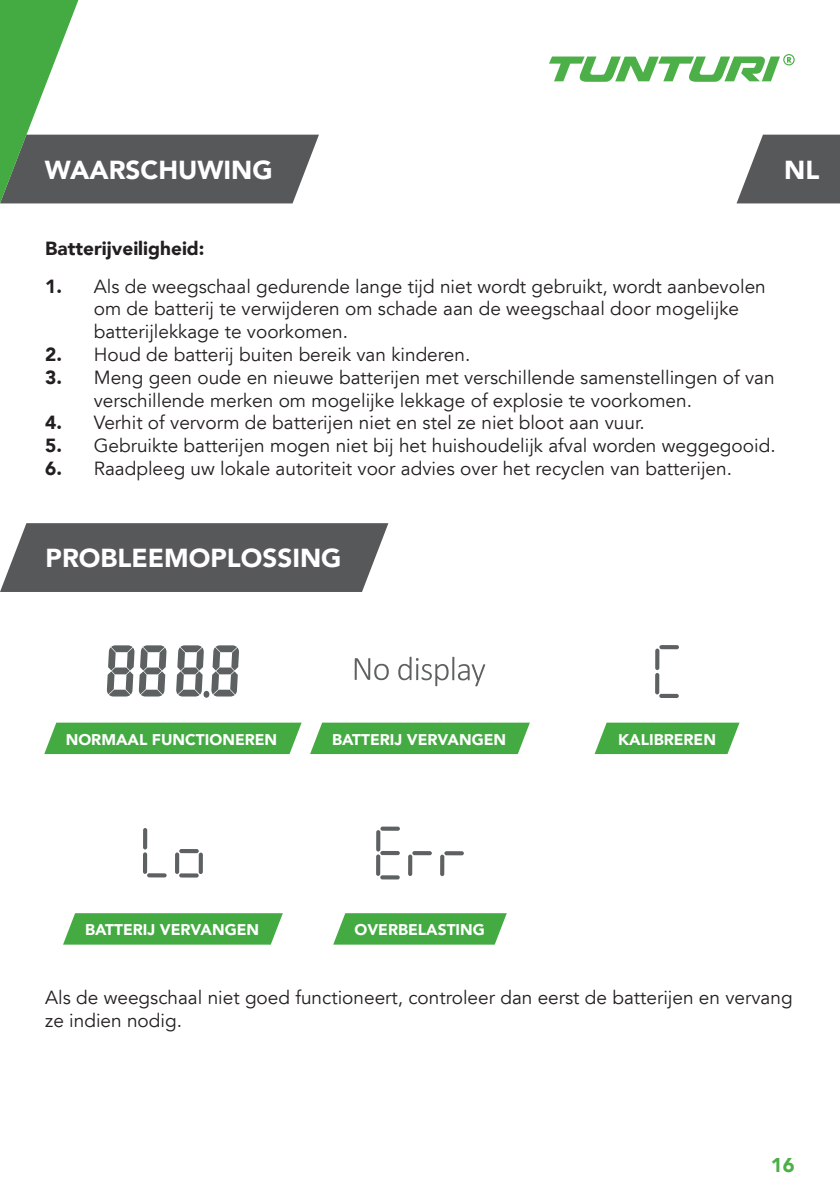
<style>
.page{position:relative;width:840px;height:1191px;background:#fff}
.page>*{position:absolute;margin:0;border:0;box-sizing:border-box;transform-origin:0 0}
.t1{font:900 26px "Avenir LT";color:#fff}
.t2{font:900 20px "Avenir LT";color:#4caf47}
.t3{font:19px/22.8px "Avenir LT";color:#231f20}
.t4{font:900 19px/22.8px "Avenir LT";color:#231f20}
.t5{font:900 15.6px "Avenir LT";color:#fff}
</style>
<div class="page">
<svg style="left:549px;top:54px;width:245px;height:28px"></svg>
<svg style="left:0;top:0;width:319px;height:203px"></svg>
<svg style="left:0;top:523px;width:388px;height:69px;background:#626365"></svg>
<svg style="left:736px;top:135px;width:103px;height:68px;background:#6d6e70"></svg>
<svg style="left:380px;top:826px;width:19px;height:4px"></svg>
<svg style="left:376px;top:830px;width:4px;height:21px"></svg>
<svg style="left:376px;top:854px;width:4px;height:22px"></svg>
<hr style="left:380px;top:851px;width:19px;height:4px;background:#5d6162;border-radius:2px">
<svg style="left:380px;top:875px;width:19px;height:4px"></svg>
<svg style="left:408px;top:854px;width:4px;height:22px"></svg>
<svg style="left:412px;top:851px;width:19px;height:4px"></svg>
<svg style="left:440px;top:854px;width:4px;height:22px"></svg>
<svg style="left:444px;top:851px;width:19px;height:4px"></svg>
<hr style="left:143px;top:828px;width:4px;height:21px;background:#5d6162;border-radius:2px">
<hr style="left:143px;top:852px;width:4px;height:22px;background:#5d6162;border-radius:2px">
<svg style="left:147px;top:873px;width:19px;height:4px"></svg>
<hr style="left:175px;top:852px;width:4px;height:22px;background:#5d6162;border-radius:2px">
<div style="left:198px;top:852px;width:5px;height:22px;background:#5d6162;border-radius:2px"></div>
<hr style="left:179px;top:849px;width:20px;height:4px;background:#5d6162;border-radius:2px">
<svg style="left:179px;top:873px;width:19px;height:4px"></svg>
<svg style="left:659px;top:645px;width:19px;height:4px"></svg>
<svg style="left:654px;top:648px;width:5px;height:22px"></svg>
<svg style="left:654px;top:673px;width:5px;height:21px"></svg>
<hr style="left:659px;top:694px;width:19px;height:4px;background:#5d6162;border-radius:2px">
<svg style="left:354px;top:658px;width:34px;height:22px"></svg>
<svg style="left:398px;top:657px;width:87px;height:29px"></svg>
<svg style="left:107px;top:645px;width:59px;height:51px"></svg>
<svg style="left:176px;top:645px;width:63px;height:52px"></svg>
<svg style="left:44px;top:722px;width:257px;height:32px;background:#50af4e"></svg>
<svg style="left:310px;top:722px;width:219px;height:32px;background:#51af4f"></svg>
<svg style="left:63px;top:913px;width:220px;height:31px;background:#4faf4d"></svg>
<svg style="left:594px;top:722px;width:145px;height:32px;background:#57b255"></svg>
<svg style="left:333px;top:913px;width:173px;height:31px;background:#51b04f"></svg>
<h1 class="t1" style="left:45px;top:154px;width:229px">WAARSCHUWING</h1>
<h1 class="t1" style="left:783px;top:154px;width:37px">NL</h1>
<p class="t4" style="left:45px;top:237px;width:161px">Batterijveiligheid:</p>
<p class="t3" style="left:94px;top:275px;width:683px">Als de weegschaal gedurende lange tijd niet wordt gebruikt, wordt aanbevolen om de batterij te verwijderen om schade aan de weegschaal door mogelijke batterijlekkage te voorkomen.<br>Houd de batterij buiten bereik van kinderen.<br>Meng geen oude en nieuwe batterijen met verschillende samenstellingen of van verschillende merken om mogelijke lekkage of explosie te voorkomen.<br>Verhit of vervorm de batterijen niet en stel ze niet bloot aan vuur.<br>Gebruikte batterijen mogen niet bij het huishoudelijk afval worden weggegooid.<br>Raadpleeg uw lokale autoriteit voor advies over het recyclen van batterijen.</p>
<p class="t4" style="left:45px;top:274px;width:18px">1.</p>
<p class="t4" style="left:45px;top:343px;width:18px">2.<br>3.</p>
<p class="t4" style="left:45px;top:411px;width:18px;text-align:justify">4.<br>5.<br>6.</p>
<h1 class="t1" style="left:46px;top:542px;width:297px">PROBLEEMOPLOSSING</h1>
<p class="t5" style="left:66px;top:730px;width:213px">NORMAAL FUNCTIONEREN</p>
<p class="t5" style="left:332px;top:730px;width:175px">BATTERIJ VERVANGEN</p>
<p class="t5" style="left:617px;top:730px;width:99px">KALIBREREN</p>
<p class="t5" style="left:85px;top:920px;width:175px">BATTERIJ VERVANGEN</p>
<p class="t5" style="left:354px;top:920px;width:132px">OVERBELASTING</p>
<p class="t3" style="left:45px;top:986px;width:748px">Als de weegschaal niet goed functioneert, controleer dan eerst de batterijen en vervang ze indien nodig.</p>
<p class="t2" style="left:770px;top:1152px;width:25px">16</p>
</div>
